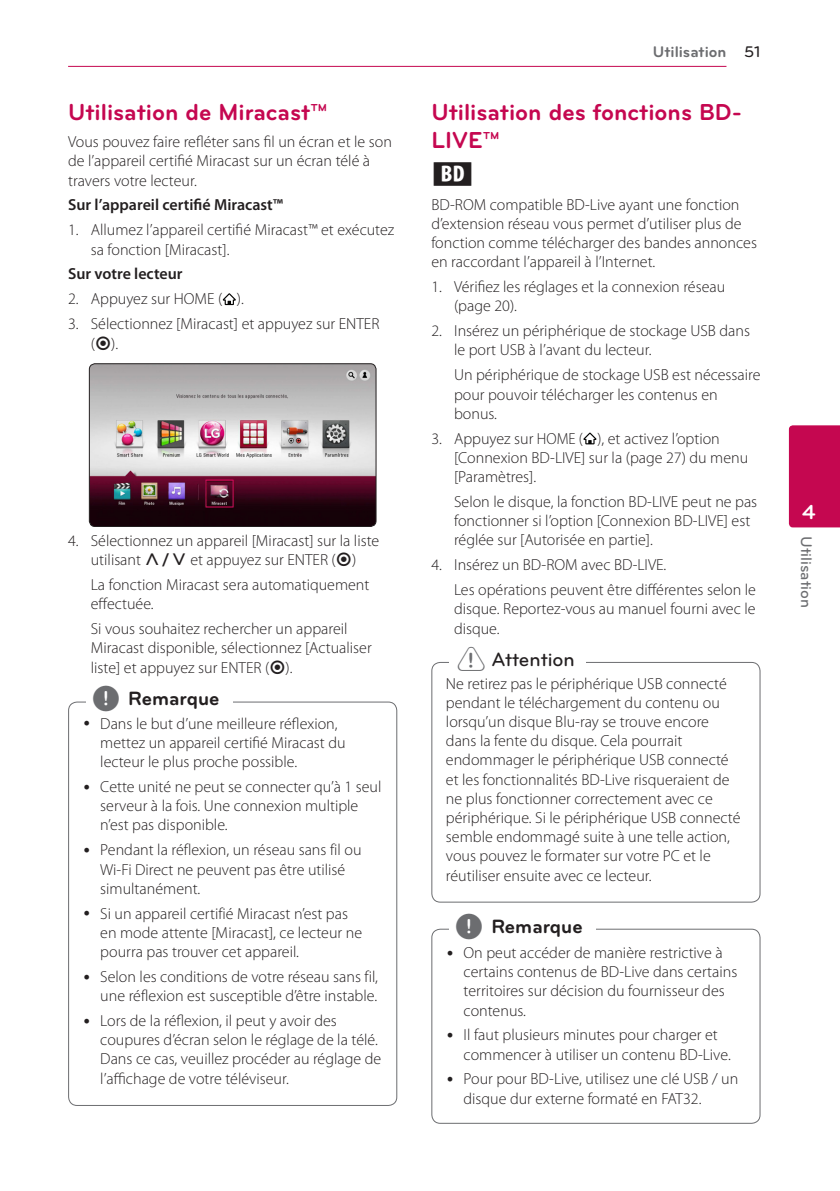
<style>
.page{position:relative;width:840px;height:1191px;background:#fff}
.page>*{position:absolute;margin:0;border:0;box-sizing:border-box;transform-origin:0 0}
.Title_2{font:700 24px/28px "Bryant LG";color:#c50750}
.Content_text_Light{font:24px "UPSYS Common";color:#231f20}
.t1{font:700 21px "Bryant LG";color:#fff}
.t2{font:700 20px "Bryant LG";color:#231f20}
.t3{font:500 20px "Bryant LG";color:#231f20}
.Content_text_Light-2{font:300 16px/19.2px "Myriad Pro";color:#231f20}
.Content_text_Num{font:300 16px/19.2px "Myriad Pro";color:#231f20}
.Contents_Text_Sub_Nu{font:300 16px/19.2px "Myriad Pro";color:#231f20}
.Content_text_Num-2{font:600 16px "Myriad Pro";color:#231f20}
.t4{font:700 16px "Bryant LG";color:#6c6d70}
.t5{font:500 16px "Bryant LG";color:#6c6d70}
.s1{font-family:"UPSYS Common";font-weight:400}
.s2{font-family:"UPSYS Common";font-weight:400;font-size:30px;color:#6c6d70}
.s3{font-weight:500;color:#231f20}
</style>
<div class="page">
<hr style="left:68px;top:66px;width:658px;height:1px;background:#c50750">
<div style="left:788px;top:425px;width:51px;height:102px;background:#c50750"></div>
<svg style="left:222px;top:293px;width:14px;height:12px"></svg>
<img style="left:90px;top:364px;width:286px;height:162px">
<div style="left:89px;top:363px;width:287px;height:164px;border:1px solid #231f20;border-radius:6px"></div>
<svg style="left:583px;top:432px;width:13px;height:12px"></svg>
<div style="left:431px;top:662px;width:329px;height:240px;border:1px solid #6c6d70;border-radius:9px"></div>
<div style="left:449px;top:656px;width:136px;height:20px;background:#fff"></div>
<div style="left:431px;top:928px;width:329px;height:195px;border:1px solid #6c6d70;border-radius:9px"></div>
<div style="left:449px;top:923px;width:146px;height:19px;background:#fff"></div>
<p class="Title_2" style="left:68px;top:98px;width:261px">Utilisation de Miracast™</p>
<p class="Content_text_Light-2" style="left:68px;top:132px;width:325px">Vous pouvez faire refléter sans fil un écran et le son de l’appareil certifié Miracast sur un écran télé à travers votre lecteur.</p>
<p class="Content_text_Num-2" style="left:68px;top:195px;width:216px">Sur l’appareil certifié Miracast™</p>
<p class="Content_text_Num" style="left:91px;top:220px;width:305px;text-indent:-23px">1. Allumez l’appareil certifié Miracast™ et exécutez sa fonction [Miracast].</p>
<p class="Content_text_Num-2" style="left:68px;top:264px;width:116px">Sur votre lecteur</p>
<p class="Content_text_Num" style="left:68px;top:289px;width:177px">2. Appuyez sur HOME ( ).</p>
<p class="Content_text_Num" style="left:91px;top:314px;width:290px;text-indent:-23px">3. Sélectionnez [Miracast] et appuyez sur ENTER (<span class="s1">b</span>).</p>
<p class="Content_text_Num" style="left:68px;top:531px;width:312px;text-align:center">4. Sélectionnez un appareil [Miracast] sur la liste utilisant <span class="s1">W/S</span> et appuyez sur ENTER (<span class="s1">b</span>)</p>
<p class="Contents_Text_Sub_Nu" style="left:91px;top:575px;width:280px">La fonction Miracast sera automatiquement effectuée.</p>
<p class="Contents_Text_Sub_Nu" style="left:91px;top:619px;width:282px">Si vous souhaitez rechercher un appareil<br>Miracast disponible, sélectionnez [Actualiser liste] et appuyez sur ENTER (<span class="s1">b</span>).</p>
<p class="t2" style="left:92px;top:686px;width:129px"><span class="s2">,</span> Remarque</p>
<p class="Content_text_Light-2" style="left:100px;top:713px;width:247px">Dans le but d’une meilleure réflexion, mettez un appareil certifié Miracast du lecteur le plus proche possible.</p>
<p class="Content_text_Light-2" style="left:100px;top:777px;width:282px">Cette unité ne peut se connecter qu’à 1 seul serveur à la fois. Une connexion multiple n’est pas disponible.</p>
<p class="Content_text_Light-2" style="left:100px;top:840px;width:262px">Pendant la réflexion, un réseau sans fil ou<br>Wi-Fi Direct ne peuvent pas être utilisé simultanément.</p>
<p class="Content_text_Light-2" style="left:100px;top:903px;width:263px">Si un appareil certifié Miracast n’est pas en mode attente [Miracast], ce lecteur ne pourra pas trouver cet appareil.</p>
<p class="Content_text_Light-2" style="left:100px;top:966px;width:279px">Selon les conditions de votre réseau sans fil, une réflexion est susceptible d’être instable.</p>
<p class="Content_text_Light-2" style="left:100px;top:1011px;width:282px">Lors de la réflexion, il peut y avoir des coupures d’écran selon le réglage de la télé.<br>Dans ce cas, veuillez procéder au réglage de l’affichage de votre téléviseur.</p>
<p class="t4" style="left:652px;top:42px;width:109px">Utilisation <span class="s3">51</span></p>
<p class="Title_2" style="left:431px;top:98px;width:312px">Utilisation des fonctions BD-<br>LIVE™</p>
<p class="Content_text_Light" style="left:431px;top:160px;width:47px">e</p>
<p class="Content_text_Light-2" style="left:431px;top:195px;width:327px">BD-ROM compatible BD-Live ayant une fonction d’extension réseau vous permet d’utiliser plus de fonction comme télécharger des bandes annonces en raccordant l’appareil à l’Internet.</p>
<p class="Content_text_Num" style="left:454px;top:277px;width:272px;text-indent:-23px">1. Vérifiez les réglages et la connexion réseau (page 20).</p>
<p class="Content_text_Num" style="left:454px;top:321px;width:297px;text-indent:-23px">2. Insérez un périphérique de stockage USB dans le port USB à l’avant du lecteur.</p>
<p class="Contents_Text_Sub_Nu" style="left:454px;top:365px;width:308px">Un périphérique de stockage USB est nécessaire pour pouvoir télécharger les contenus en bonus.</p>
<p class="Content_text_Num" style="left:454px;top:428px;width:295px;text-indent:-23px">3. Appuyez sur HOME ( ), et activez l’option [Connexion BD-LIVE] sur la (page 27) du menu [Paramètres].</p>
<p class="Contents_Text_Sub_Nu" style="left:454px;top:492px;width:304px">Selon le disque, la fonction BD-LIVE peut ne pas fonctionner si l’option [Connexion BD-LIVE] est réglée sur [Autorisée en partie].</p>
<p class="Content_text_Num" style="left:431px;top:555px;width:236px">4. Insérez un BD-ROM avec BD-LIVE.</p>
<p class="Contents_Text_Sub_Nu" style="left:454px;top:580px;width:303px;text-align:justify">Les opérations peuvent être différentes selon le disque. Reportez-vous au manuel fourni avec le disque.</p>
<p class="t3" style="left:454px;top:647px;width:121px"><span class="s2">&gt;</span> Attention</p>
<p class="Content_text_Light-2" style="left:445px;top:673px;width:296px">Ne retirez pas le périphérique USB connecté pendant le téléchargement du contenu ou lorsqu’un disque Blu-ray se trouve encore dans la fente du disque. Cela pourrait endommager le périphérique USB connecté et les fonctionnalités BD-Live risqueraient de ne plus fonctionner correctement avec ce périphérique. Si le périphérique USB connecté semble endommagé suite à une telle action, vous pouvez le formater sur votre PC et le réutiliser ensuite avec ce lecteur.</p>
<p class="t2" style="left:454px;top:913px;width:129px"><span class="s2">,</span> Remarque</p>
<p class="Content_text_Light-2" style="left:463px;top:942px;width:275px">On peut accéder de manière restrictive à certains contenus de BD-Live dans certains territoires sur décision du fournisseur des contenus.</p>
<p class="Content_text_Light-2" style="left:463px;top:1025px;width:268px">Il faut plusieurs minutes pour charger et commencer à utiliser un contenu BD-Live.</p>
<p class="Content_text_Light-2" style="left:463px;top:1069px;width:276px">Pour pour BD-Live, utilisez une clé USB / un disque dur externe formaté en FAT32.</p>
<h2 class="t1" style="left:801px;top:499px;width:15px">4</h2>
<p class="t5" style="left:815px;top:536px;width:73px;rotate:90deg">Utilisation</p>
</div>
